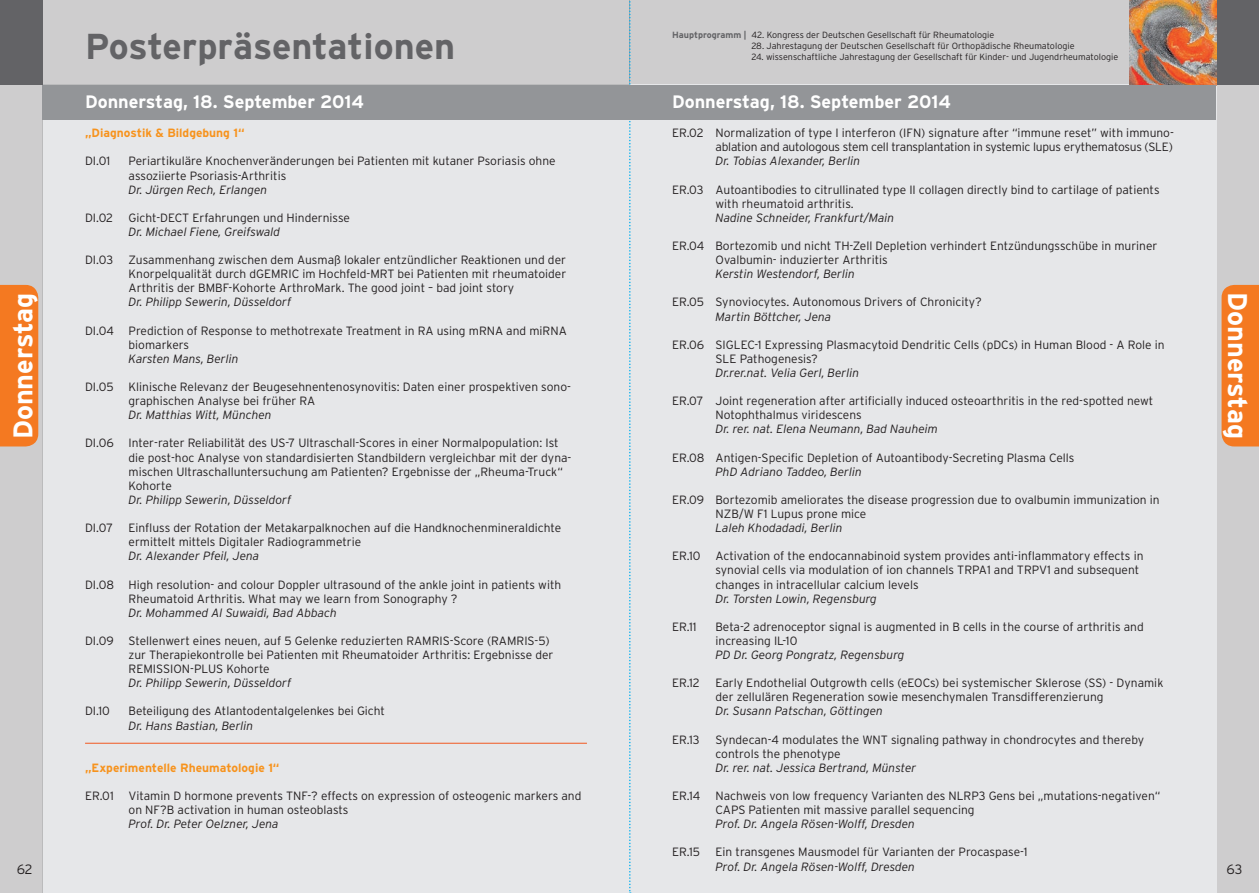
<style>
.page{position:relative;width:1259px;height:893px;background:#fff}
.page>*{position:absolute;margin:0;border:0;box-sizing:border-box;transform-origin:0 0}
.t1{font:700 36px "Interstate";color:#636366}
.t2{font:700 27px "Interstate";color:#fff}
.t3{font:700 18px "Interstate";color:#fff}
.t4{font:300 13.5px "Interstate";color:#231f20}
.t5{font:300 12px/14.1px "Interstate";color:#231f20}
.t6{font:italic 300 12px "Interstate";color:#231f20}
.t7{font:300 12px/14.1px "Interstate";letter-spacing:-.02em;color:#231f20;text-align:right}
.t8{font:700 12px "Interstate";color:#f7931d}
.t9{font:300 9px "Interstate";color:#231f20}
.s1{font-weight:700;color:#636366}
</style>
<div class="page">
<div style="left:629px;top:0;width:630px;height:85px;background:#cecdce"></div>
<div style="left:1216px;top:85px;width:43px;height:808px;background:#cecdce"></div>
<div style="left:629px;top:85px;width:587px;height:808px;background:#e6e7e9"></div>
<div style="left:43px;top:85px;width:586px;height:808px;background:#e6e7e9"></div>
<div style="left:1216px;top:0;width:43px;height:85px;background:#636366"></div>
<div style="left:2px;top:0;width:627px;height:85px;background:#cecdce"></div>
<div style="left:0;top:0;width:43px;height:85px;background:#636366"></div>
<img style="left:1129px;top:0;width:87px;height:85px">
<hr style="left:85px;top:743px;width:502px;height:1px;background:#f15921">
<div style="left:0;top:85px;width:43px;height:808px;background:#cecdce"></div>
<svg style="left:629px;top:0;width:2px;height:893px"></svg>
<div style="left:43px;top:85px;width:586px;height:35px;background:#939598"></div>
<div style="left:629px;top:85px;width:587px;height:35px;background:#939598"></div>
<div style="left:0;top:285px;width:38px;height:161px;background:#f47921"></div>
<div style="left:1221px;top:285px;width:38px;height:161px;background:#f47921"></div>
<h1 class="t1" style="left:85px;top:27px;width:371px">Posterpräsentationen</h1>
<p class="t9" style="left:672px;top:30px;width:324px"><span class="s1">Hauptprogramm |</span> 42. Kongress der Deutschen Gesellschaft für Rheumatologie</p>
<p class="t9" style="left:751px;top:41px;width:324px">28. Jahrestagung der Deutschen Gesellschaft für Orthopädische Rheumatologie</p>
<p class="t9" style="left:751px;top:51px;width:368px">24. wissenschaftliche Jahrestagung der Gesellschaft für Kinder- und Jugendrheumatologie</p>
<h3 class="t3" style="left:85px;top:91px;width:280px">Donnerstag, 18. September 2014</h3>
<h3 class="t3" style="left:672px;top:92px;width:280px">Donnerstag, 18. September 2014</h3>
<p class="t8" style="left:85px;top:126px;width:161px">„Diagnostik &amp; Bildgebung 1“</p>
<p class="t5" style="left:85px;top:154px;width:27px">DI.01</p>
<p class="t5" style="left:129px;top:154px;width:428px">Periartikuläre Knochenveränderungen bei Patienten mit kutaner Psoriasis ohne assoziierte Psoriasis-Arthritis</p>
<p class="t6" style="left:129px;top:183px;width:140px">Dr. Jürgen Rech, Erlangen</p>
<p class="t5" style="left:85px;top:210px;width:30px">DI.02</p>
<p class="t5" style="left:129px;top:210px;width:223px">Gicht-DECT Erfahrungen und Hindernisse</p>
<p class="t6" style="left:129px;top:225px;width:153px">Dr. Michael Fiene, Greifswald</p>
<p class="t5" style="left:85px;top:253px;width:30px">DI.03</p>
<p class="t5" style="left:129px;top:253px;width:439px;text-align:justify">Zusammenhang zwischen dem Ausmaß lokaler entzündlicher Reaktionen und der Knorpelqualität durch dGEMRIC im Hochfeld-MRT bei Patienten mit rheumatoider Arthritis der BMBF-Kohorte ArthroMark. The good joint – bad joint story</p>
<p class="t6" style="left:129px;top:295px;width:164px">Dr. Philipp Sewerin, Düsseldorf</p>
<p class="t5" style="left:129px;top:323px;width:440px;text-indent:-44px">DI.04 Prediction of Response to methotrexate Treatment in RA using mRNA and miRNA biomarkers</p>
<p class="t6" style="left:129px;top:352px;width:111px">Karsten Mans, Berlin</p>
<p class="t5" style="left:129px;top:380px;width:444px;text-indent:-44px">DI.05 Klinische Relevanz der Beugesehnentenosynovitis: Daten einer prospektiven sono&shy;graphischen Analyse bei früher RA</p>
<p class="t6" style="left:129px;top:408px;width:145px">Dr. Matthias Witt, München</p>
<p class="t5" style="left:129px;top:436px;width:444px;text-indent:-44px">DI.06 Inter-rater Reliabilität des US-7 Ultraschall-Scores in einer Normalpopulation: Ist die post-hoc Analyse von standardisierten Standbildern vergleichbar mit der dyna&shy;mischen Ultraschalluntersuchung am Patienten? Ergebnisse der „Rheuma-Truck“ Kohorte</p>
<p class="t6" style="left:129px;top:493px;width:164px">Dr. Philipp Sewerin, Düsseldorf</p>
<p class="t5" style="left:85px;top:521px;width:29px">DI.07</p>
<p class="t5" style="left:129px;top:521px;width:434px">Einfluss der Rotation der Metakarpalknochen auf die Handknochenmineraldichte ermittelt mittels Digitaler Radiogrammetrie</p>
<p class="t6" style="left:129px;top:549px;width:132px">Dr. Alexander Pfeil, Jena</p>
<p class="t5" style="left:129px;top:577px;width:434px;text-indent:-44px">DI.08 High resolution- and colour Doppler ultrasound of the ankle joint in patients with<br>Rheumatoid Arthritis. What may we learn from Sonography ?</p>
<p class="t6" style="left:129px;top:606px;width:210px">Dr. Mohammed Al Suwaidi, Bad Abbach</p>
<p class="t5" style="left:129px;top:633px;width:426px;text-indent:-44px">DI.09 Stellenwert eines neuen, auf 5 Gelenke reduzierten RAMRIS-Score (RAMRIS-5) zur Therapiekontrolle bei Patienten mit Rheumatoider Arthritis: Ergebnisse der<br>REMISSION-PLUS Kohorte</p>
<p class="t6" style="left:129px;top:676px;width:164px">Dr. Philipp Sewerin, Düsseldorf</p>
<p class="t5" style="left:85px;top:704px;width:26px">DI.10</p>
<p class="t5" style="left:129px;top:704px;width:258px">Beteiligung des Atlantodentalgelenkes bei Gicht</p>
<p class="t6" style="left:129px;top:718px;width:126px">Dr. Hans Bastian, Berlin</p>
<p class="t8" style="left:85px;top:761px;width:196px">„Experimentelle Rheumatologie 1“</p>
<p class="t5" style="left:129px;top:789px;width:454px;text-indent:-44px">ER.01 Vitamin D hormone prevents TNF-? effects on expression of osteogenic markers and on NF?B activation in human osteoblasts</p>
<p class="t6" style="left:129px;top:817px;width:152px">Prof. Dr. Peter Oelzner, Jena</p>
<p class="t7" style="left:672px;top:126px;width:503px">ER.02 Normalization of type I interferon (IFN) signature after “immune reset” with immuno&shy;ablation and autologous stem cell transplantation in systemic lupus erythematosus (SLE)</p>
<p class="t6" style="left:715px;top:154px;width:146px">Dr. Tobias Alexander, Berlin</p>
<p class="t5" style="left:715px;top:182px;width:445px;text-indent:-44px">ER.03 Autoantibodies to citrullinated type II collagen directly bind to cartilage of patients with rheumatoid arthritis.</p>
<p class="t6" style="left:715px;top:211px;width:180px">Nadine Schneider, Frankfurt/Main</p>
<p class="t5" style="left:715px;top:239px;width:443px;text-indent:-44px">ER.04 Bortezomib und nicht TH-Zell Depletion verhindert Entzündungsschübe in muriner<br>Ovalbumin- induzierter Arthritis</p>
<p class="t6" style="left:715px;top:267px;width:141px">Kerstin Westendorf, Berlin</p>
<p class="t5" style="left:672px;top:295px;width:311px">ER.05 Synoviocytes. Autonomous Drivers of Chronicity?</p>
<p class="t6" style="left:715px;top:310px;width:117px">Martin Böttcher, Jena</p>
<p class="t5" style="left:715px;top:337px;width:450px;text-indent:-44px">ER.06 SIGLEC-1 Expressing Plasmacytoid Dendritic Cells (pDCs) in Human Blood - A Role in<br>SLE Pathogenesis?</p>
<p class="t6" style="left:715px;top:366px;width:145px">Dr.rer.nat. Velia Gerl, Berlin</p>
<p class="t5" style="left:715px;top:394px;width:439px;text-indent:-44px">ER.07 Joint regeneration after artificially induced osteoarthritis in the red-spotted newt<br>Notophthalmus viridescens</p>
<p class="t6" style="left:715px;top:422px;width:224px">Dr. rer. nat. Elena Neumann, Bad Nauheim</p>
<p class="t5" style="left:672px;top:450px;width:404px">ER.08 Antigen-Specific Depletion of Autoantibody-Secreting Plasma Cells</p>
<p class="t6" style="left:715px;top:465px;width:148px">PhD Adriano Taddeo, Berlin</p>
<p class="t5" style="left:715px;top:492px;width:446px;text-indent:-44px">ER.09 Bortezomib ameliorates the disease progression due to ovalbumin immunization in<br>NZB/W F1 Lupus prone mice</p>
<p class="t6" style="left:715px;top:521px;width:128px">Laleh Khodadadi, Berlin</p>
<p class="t5" style="left:672px;top:549px;width:30px">ER.10</p>
<p class="t5" style="left:715px;top:549px;width:429px">Activation of the endocannabinoid system provides anti-inflammatory effects in synovial cells via modulation of ion channels TRPA1 and TRPV1 and subsequent changes in intracellular calcium levels</p>
<p class="t6" style="left:715px;top:592px;width:163px">Dr. Torsten Lowin, Regensburg</p>
<p class="t5" style="left:672px;top:619px;width:26px">ER.11</p>
<p class="t5" style="left:715px;top:619px;width:430px">Beta-2 adrenoceptor signal is augmented in B cells in the course of arthritis and increasing IL-10</p>
<p class="t6" style="left:715px;top:648px;width:190px">PD Dr. Georg Pongratz, Regensburg</p>
<p class="t5" style="left:672px;top:676px;width:29px">ER.12</p>
<p class="t5" style="left:715px;top:676px;width:449px">Early Endothelial Outgrowth cells (eEOCs) bei systemischer Sklerose (SS) - Dynamik der zellulären Regeneration sowie mesenchymalen Transdifferenzierung</p>
<p class="t6" style="left:715px;top:704px;width:169px">Dr. Susann Patschan, Göttingen</p>
<p class="t5" style="left:672px;top:732px;width:29px">ER.13</p>
<p class="t5" style="left:715px;top:732px;width:430px">Syndecan-4 modulates the WNT signaling pathway in chondrocytes and thereby controls the phenotype</p>
<p class="t6" style="left:715px;top:761px;width:202px">Dr. rer. nat. Jessica Bertrand, Münster</p>
<p class="t5" style="left:672px;top:789px;width:30px">ER.14</p>
<p class="t5" style="left:715px;top:789px;width:446px">Nachweis von low frequency Varianten des NLRP3 Gens bei „mutations-negativen“<br>CAPS Patienten mit massive parallel sequencing</p>
<p class="t6" style="left:715px;top:817px;width:201px">Prof. Dr. Angela Rösen-Wolff, Dresden</p>
<p class="t5" style="left:672px;top:845px;width:29px">ER.15</p>
<p class="t5" style="left:715px;top:845px;width:313px">Ein transgenes Mausmodel für Varianten der Procaspase-1</p>
<p class="t6" style="left:715px;top:859px;width:201px">Prof. Dr. Angela Rösen-Wolff, Dresden</p>
<h2 class="t2" style="left:8px;top:439px;width:149px;rotate:-90deg">Donnerstag</h2>
<h2 class="t2" style="left:1252px;top:292px;width:149px;rotate:90deg">Donnerstag</h2>
<p class="t4" style="left:17px;top:861px;width:17px">62</p>
<p class="t4" style="left:1226px;top:861px;width:17px">63</p>
</div>
